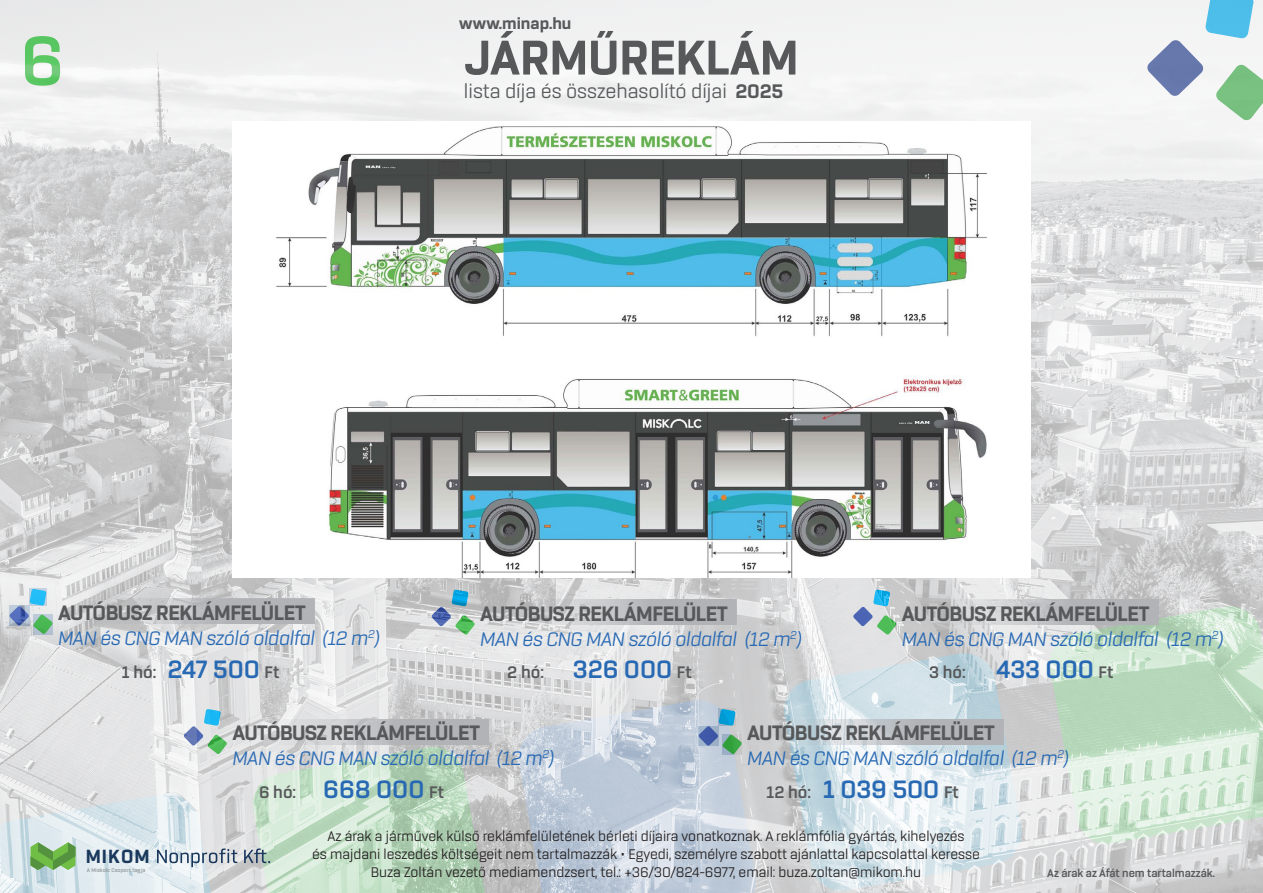
<style>
.page{position:relative;width:1263px;height:893px;background:#fff}
.page>*{position:absolute;margin:0;border:0;box-sizing:border-box;transform-origin:0 0}
.t1{font:700 75px "Rogan";color:#40ae49}
.t2{font:800 52.5px "Rogan";color:#57585a}
.t3{font:800 22.5px "Rogan";letter-spacing:-.02em;color:#57585a}
.t4{font:21.15px "Rogan";color:#57585a}
.t5{font:italic 21px "Rogan";letter-spacing:-.02em;color:#2869b3}
.t6{font:800 20.55px "Rogan";letter-spacing:.055em;color:#19385c}
.t7{font:700 18px "Rogan";color:#57585a}
.t8{font:800 16.95px "Rogan";color:#57585a;scale:1.04 1}
.t9{font:15px/18px "Rogan";color:#231f20;text-align:center}
.t10{font:700 12px "Rogan";color:#57585a}
.t11{font:600 5.7px "Rogan";letter-spacing:.01em;color:#8c9295}
.s1{font-weight:800}
.s2{font-size:27px;color:#2869b3}
</style>
<div class="page">
<img style="left:0;top:0;width:1263px;height:893px">
<svg style="left:782px;top:651px;width:242px;height:242px"></svg>
<svg style="left:516px;top:697px;width:242px;height:196px;background:#c5ced9"></svg>
<svg style="left:1047px;top:604px;width:216px;height:242px;background:#cce1cf"></svg>
<img style="left:233px;top:121px;width:797px;height:456px">
<svg style="left:9px;top:589px;width:44px;height:45px;background:#a1c5cd"></svg>
<svg style="left:58px;top:599px;width:257px;height:25px;background:#bfbfc2"></svg>
<svg style="left:431px;top:589px;width:44px;height:46px;background:#9bbbbf"></svg>
<svg style="left:480px;top:599px;width:257px;height:26px;background:#c0c0c3"></svg>
<svg style="left:853px;top:589px;width:43px;height:46px;background:#a7c8cd"></svg>
<svg style="left:902px;top:599px;width:256px;height:26px;background:#c1c1c4"></svg>
<svg style="left:698px;top:709px;width:44px;height:45px;background:#8bb2bf"></svg>
<svg style="left:747px;top:719px;width:257px;height:25px;background:#bfc4c8"></svg>
<svg style="left:0;top:709px;width:493px;height:184px;background:#d0dcd5"></svg>
<p class="t8" style="left:459px;top:14px;width:109px">www.minap.hu</p>
<h1 class="t1" style="left:20px;top:19px;width:45px">6</h1>
<p class="t2" style="left:464px;top:28px;width:336px">JÁRMŰREKLÁM</p>
<p class="t4" style="left:464px;top:80px;width:321px">lista díja és összehasolító díjai <span class="s1">2025</span></p>
<p class="t3" style="left:58px;top:600px;width:249px">AUTÓBUSZ REKLÁMFELÜLET</p>
<p class="t5" style="left:58px;top:627px;width:323px">MAN és CNG MAN szóló oldalfal (12 m<sup>2</sup>)</p>
<p class="t7" style="left:122px;top:662px;width:159px">1 hó: <span class="s2">247 500</span> Ft</p>
<p class="t3" style="left:480px;top:601px;width:249px">AUTÓBUSZ REKLÁMFELÜLET</p>
<p class="t5" style="left:480px;top:627px;width:323px">MAN és CNG MAN szóló oldalfal (12 m<sup>2</sup>)</p>
<p class="t7" style="left:507px;top:662px;width:186px">2 hó: <span class="s2">326 000</span> Ft</p>
<p class="t3" style="left:902px;top:601px;width:249px">AUTÓBUSZ REKLÁMFELÜLET</p>
<p class="t5" style="left:902px;top:627px;width:323px">MAN és CNG MAN szóló oldalfal (12 m<sup>2</sup>)</p>
<p class="t7" style="left:929px;top:662px;width:186px">3 hó: <span class="s2">433 000</span> Ft</p>
<p class="t6" style="left:86px;top:845px;width:65px">MIKOM</p>
<p class="t11" style="left:87px;top:867px;width:60px">A Miskolc Csoport tagja</p>
<p class="t3" style="left:232px;top:720px;width:249px">AUTÓBUSZ REKLÁMFELÜLET</p>
<p class="t5" style="left:232px;top:747px;width:323px">MAN és CNG MAN szóló oldalfal (12 m<sup>2</sup>)</p>
<p class="t7" style="left:259px;top:782px;width:186px">6 hó: <span class="s2">668 000</span> Ft</p>
<p class="t3" style="left:747px;top:720px;width:249px">AUTÓBUSZ REKLÁMFELÜLET</p>
<p class="t5" style="left:747px;top:747px;width:323px">MAN és CNG MAN szóló oldalfal (12 m<sup>2</sup>)</p>
<p class="t7" style="left:766px;top:782px;width:194px">12 hó: <span class="s2">1 039 500</span> Ft</p>
<p class="t9" style="left:312px;top:827px;width:669px">Az árak a járművek külső reklámfelületének bérleti díjaira vonatkoznak. A reklámfólia gyártás, kihelyezés<br>és majdani leszedés költségeit nem tartalmazzák • Egyedi, személyre szabott ajánlattal kapcsolattal keresse<br>Buza Zoltán vezető mediamendzsert, tel.: +36/30/824-6977, email: buza.zoltan@mikom.hu</p>
<p class="t10" style="left:1047px;top:866px;width:169px">Az árak az Áfát nem tartalmazzák.</p>
</div>
